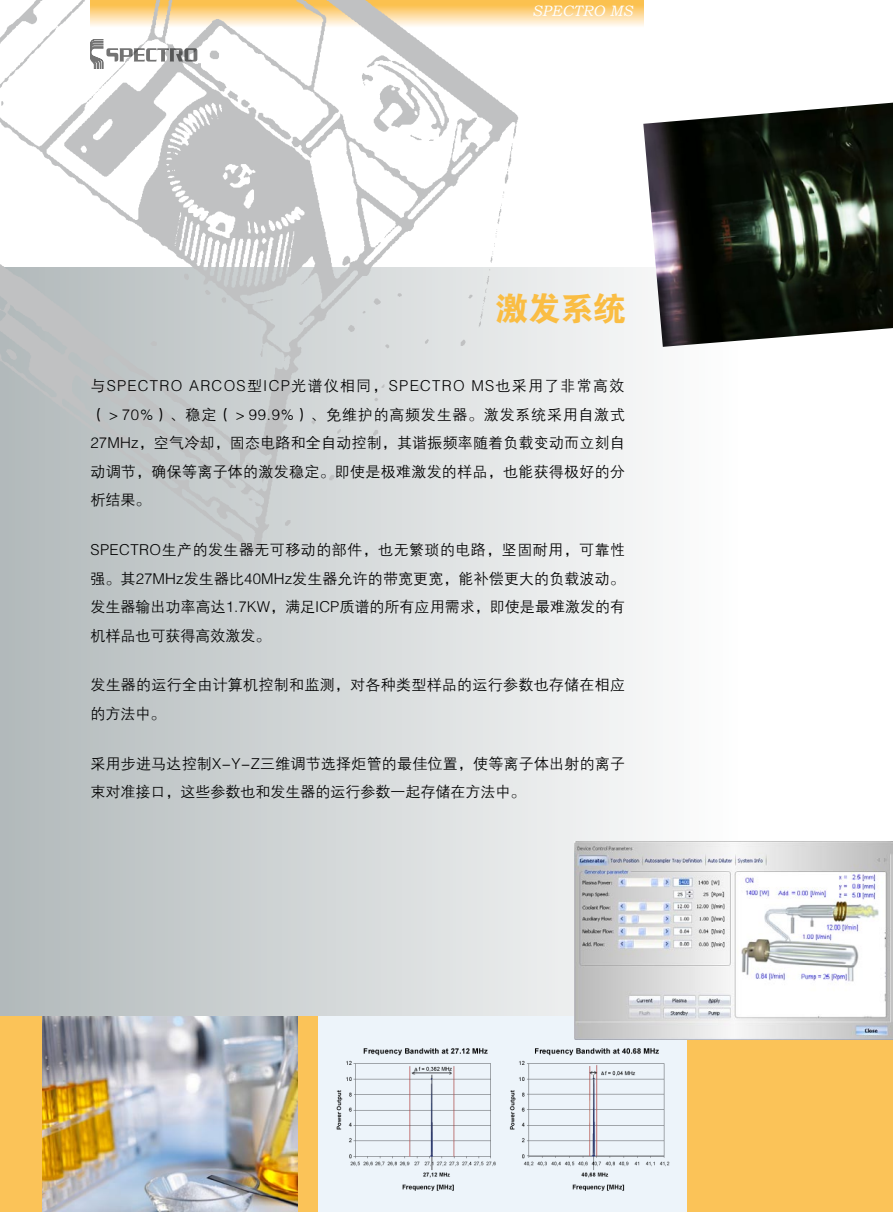
<style>
.page{position:relative;width:893px;height:1212px;background:#fff}
.page>*{position:absolute;margin:0;border:0;box-sizing:border-box;transform-origin:0 0}
.t1{font:33px "FZDHTJW GB1 0";color:#fabd43}
.t2{font:15px/28.5px "FZZDXJW GB1 0";letter-spacing:.015em;color:#000;text-align:justify}
.t3{font:italic 15px "Bookman Old Style";letter-spacing:.02em;color:#fff}
</style>
<div class="page">
<div style="left:0;top:268px;width:753px;height:944px;background:linear-gradient(to right,#b1b9ba,#fff)"></div>
<svg style="left:525px;top:0;width:118px;height:26px;background:#fcd791"></svg>
<div style="left:0;top:1017px;width:893px;height:195px;background:#fbc358"></div>
<img style="left:0;top:0;width:525px;height:563px">
<img style="left:319px;top:1017px;width:368px;height:195px">
<img style="left:43px;top:1017px;width:255px;height:195px">
<img style="left:574px;top:841px;width:319px;height:199px">
<img style="left:643px;top:103px;width:250px;height:244px">
<svg style="left:91px;top:40px;width:106px;height:29px"></svg>
<p class="t3" style="left:532px;top:1px;width:102px">SPECTRO MS</p>
<h1 class="t1" style="left:495px;top:291px;width:133px">激发系统</h1>
<p class="t2" style="left:90px;top:372px;width:536px">与SPECTRO ARCOS型ICP光谱仪相同，SPECTRO MS也采用了非常高效（＞70%）、稳定（＞99.9%）、免维护的高频发生器。激发系统采用自激式27MHz，空气冷却，固态电路和全自动控制，其谐振频率随着负载变动而立刻自动调节，确保等离子体的激发稳定。即使是极难激发的样品，也能获得极好的分析结果。</p>
<p class="t2" style="left:90px;top:536px;width:536px">SPECTRO生产的发生器无可移动的部件，也无繁琐的电路，坚固耐用，可靠性强。其27MHz发生器比40MHz发生器允许的带宽更宽，能补偿更大的负载波动。发生器输出功率高达1.7KW，满足ICP质谱的所有应用需求，即使是最难激发的有机样品也可获得高效激发。</p>
<p class="t2" style="left:90px;top:671px;width:536px">发生器的运行全由计算机控制和监测，对各种类型样品的运行参数也存储在相应的方法中。</p>
<p class="t2" style="left:90px;top:750px;width:536px">采用步进马达控制X-Y-Z三维调节选择炬管的最佳位置，使等离子体出射的离子束对准接口，这些参数也和发生器的运行参数一起存储在方法中。</p>
</div>
